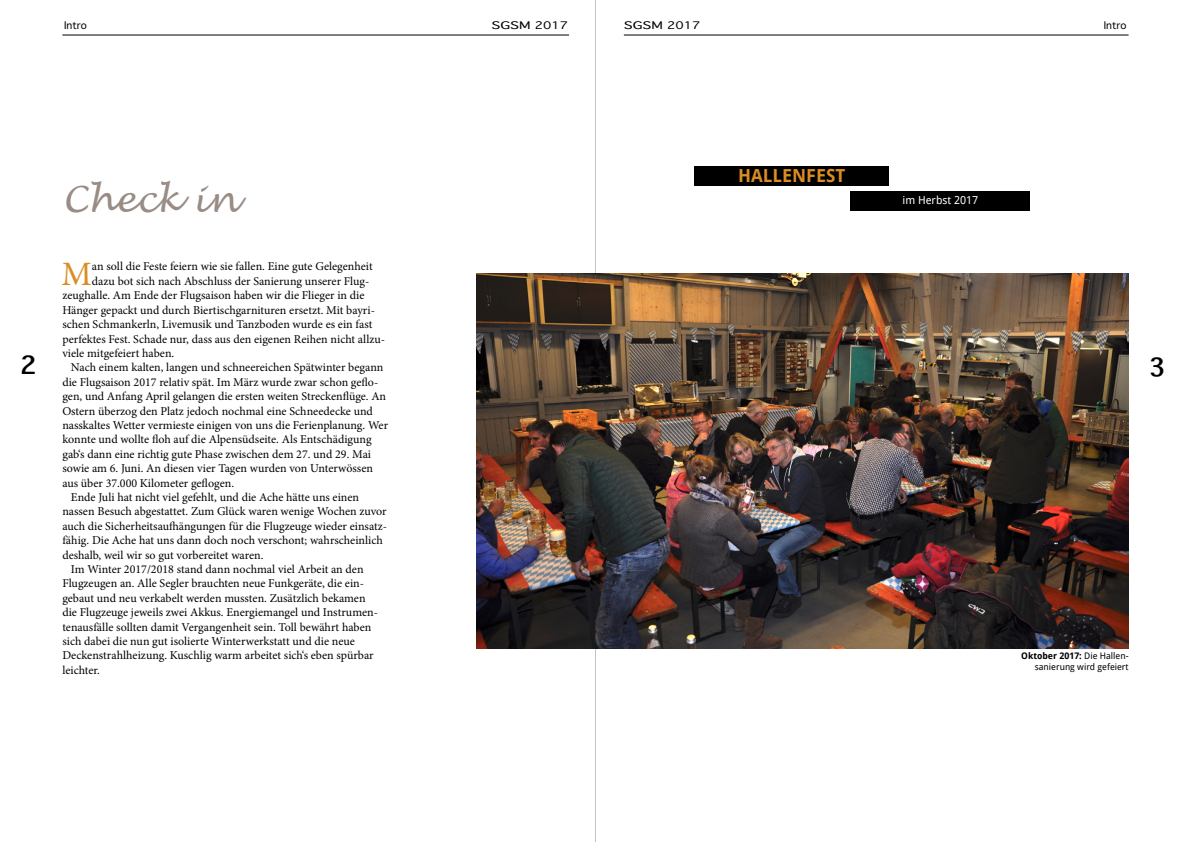
<style>
.page{position:relative;width:1191px;height:842px;background:#fff}
.page>*{position:absolute;margin:0;border:0;box-sizing:border-box;transform-origin:0 0}
.t1{font:italic 36px "Lucida Handwriting";color:#988c85}
.t2{font:34.2px "Minion Pro";color:#da8d22}
.t3{font:700 24px "Thonburi";color:#000}
.t4{font:700 18px "Droid Sans";color:#da8d22}
.t5{font:12px "Minion Pro";color:#000}
.t6{font:11px "Droid Sans";color:#fff}
.t7{font:300 10px "Thonburi";color:#000;scale:1.46 1}
.t8{font:300 10px "Thonburi";color:#000}
.t9{font:9px/10.8px "Droid Sans";color:#000;text-align:right}
.s1{font-weight:700}
</style>
<div class="page">
<hr style="left:595px;top:0;width:1px;height:842px;background:#c4c4c4">
<hr style="left:62px;top:35px;width:507px;height:1px;background:#000">
<hr style="left:624px;top:35px;width:504px;height:1px;background:#000">
<img style="left:476px;top:274px;width:652px;height:374px">
<div style="left:694px;top:166px;width:194px;height:19px;background:#000"></div>
<div style="left:850px;top:191px;width:180px;height:19px;background:#000"></div>
<p class="t7" style="left:491px;top:20px;width:54px">SGSM 2017</p>
<p class="t7" style="left:624px;top:20px;width:54px">SGSM 2017</p>
<p class="t8" style="left:64px;top:20px;width:24px">Intro</p>
<p class="t8" style="left:1103px;top:20px;width:24px">Intro</p>
<h1 class="t1" style="left:62px;top:177px;width:176px">Check in</h1>
<h3 class="t4" style="left:738px;top:162px;width:109px">HALLENFEST</h3>
<p class="t6" style="left:902px;top:193px;width:77px">im Herbst 2017</p>
<h2 class="t2" style="left:61px;top:251px;width:32px">M</h2>
<p class="t5" style="left:92px;top:259px;width:282px">an soll die Feste feiern wie sie fallen. Eine gute Gelegenheit</p>
<p class="t5" style="left:92px;top:273px;width:279px">dazu bot sich nach Abschluss der Sanierung unserer Flug-</p>
<p class="t5" style="left:62px;top:287px;width:304px">zeughalle. Am Ende der Flugsaison haben wir die Flieger in die</p>
<p class="t5" style="left:62px;top:302px;width:314px">Hänger gepackt und durch Biertischgarnituren ersetzt. Mit bayri-</p>
<p class="t5" style="left:62px;top:316px;width:311px">schen Schmankerln, Livemusik und Tanzboden wurde es ein fast</p>
<p class="t5" style="left:62px;top:331px;width:324px">perfektes Fest. Schade nur, dass aus den eigenen Reihen nicht allzu-</p>
<p class="t5" style="left:62px;top:345px;width:113px">viele mitgefeiert haben.</p>
<p class="t5" style="left:71px;top:359px;width:314px">Nach einem kalten, langen und schneereichen Spätwinter begann</p>
<p class="t5" style="left:62px;top:374px;width:317px">die Flugsaison 2017 relativ spät. Im März wurde zwar schon geflo-</p>
<p class="t5" style="left:62px;top:388px;width:325px">gen, und Anfang April gelangen die ersten weiten Streckenflüge. An</p>
<p class="t5" style="left:62px;top:403px;width:312px">Ostern überzog den Platz jedoch nochmal eine Schneedecke und</p>
<p class="t5" style="left:62px;top:417px;width:327px">nasskaltes Wetter vermieste einigen von uns die Ferienplanung. Wer</p>
<p class="t5" style="left:62px;top:431px;width:311px">konnte und wollte floh auf die Alpensüdseite. Als Entschädigung</p>
<p class="t5" style="left:62px;top:446px;width:310px">gab‘s dann eine richtig gute Phase zwischen dem 27. und 29. Mai</p>
<p class="t5" style="left:62px;top:460px;width:312px">sowie am 6. Juni. An diesen vier Tagen wurden von Unterwössen</p>
<p class="t5" style="left:62px;top:475px;width:173px">aus über 37.000 Kilometer geflogen.</p>
<p class="t5" style="left:71px;top:489px;width:290px">Ende Juli hat nicht viel gefehlt, und die Ache hätte uns einen</p>
<p class="t5" style="left:62px;top:503px;width:326px">nassen Besuch abgestattet. Zum Glück waren wenige Wochen zuvor</p>
<p class="t5" style="left:62px;top:518px;width:326px">auch die Sicherheitsaufhängungen für die Flugzeuge wieder einsatz-</p>
<p class="t5" style="left:62px;top:532px;width:322px">fähig. Die Ache hat uns dann doch noch verschont; wahrscheinlich</p>
<p class="t5" style="left:62px;top:547px;width:202px">deshalb, weil wir so gut vorbereitet waren.</p>
<p class="t5" style="left:71px;top:561px;width:294px">Im Winter 2017/2018 stand dann nochmal viel Arbeit an den</p>
<p class="t5" style="left:62px;top:575px;width:303px">Flugzeugen an. Alle Segler brauchten neue Funkgeräte, die ein-</p>
<p class="t5" style="left:62px;top:590px;width:305px">gebaut und neu verkabelt werden mussten. Zusätzlich bekamen</p>
<p class="t5" style="left:62px;top:604px;width:317px">die Flugzeuge jeweils zwei Akkus. Energiemangel und Instrumen-</p>
<p class="t5" style="left:62px;top:619px;width:310px">tenausfälle sollten damit Vergangenheit sein. Toll bewährt haben</p>
<p class="t5" style="left:62px;top:633px;width:294px">sich dabei die nun gut isolierte Winterwerkstatt und die neue</p>
<p class="t5" style="left:62px;top:647px;width:313px">Deckenstrahlheizung. Kuschlig warm arbeitet sich‘s eben spürbar</p>
<p class="t5" style="left:62px;top:662px;width:39px">leichter.</p>
<h3 class="t3" style="left:20px;top:352px;width:17px">2</h3>
<h3 class="t3" style="left:1149px;top:353px;width:17px">3</h3>
<p class="t9" style="left:1021px;top:650px;width:109px"><span class="s1">Oktober 2017:</span> Die Hallen&shy;sanierung wird gefeiert</p>
</div>
